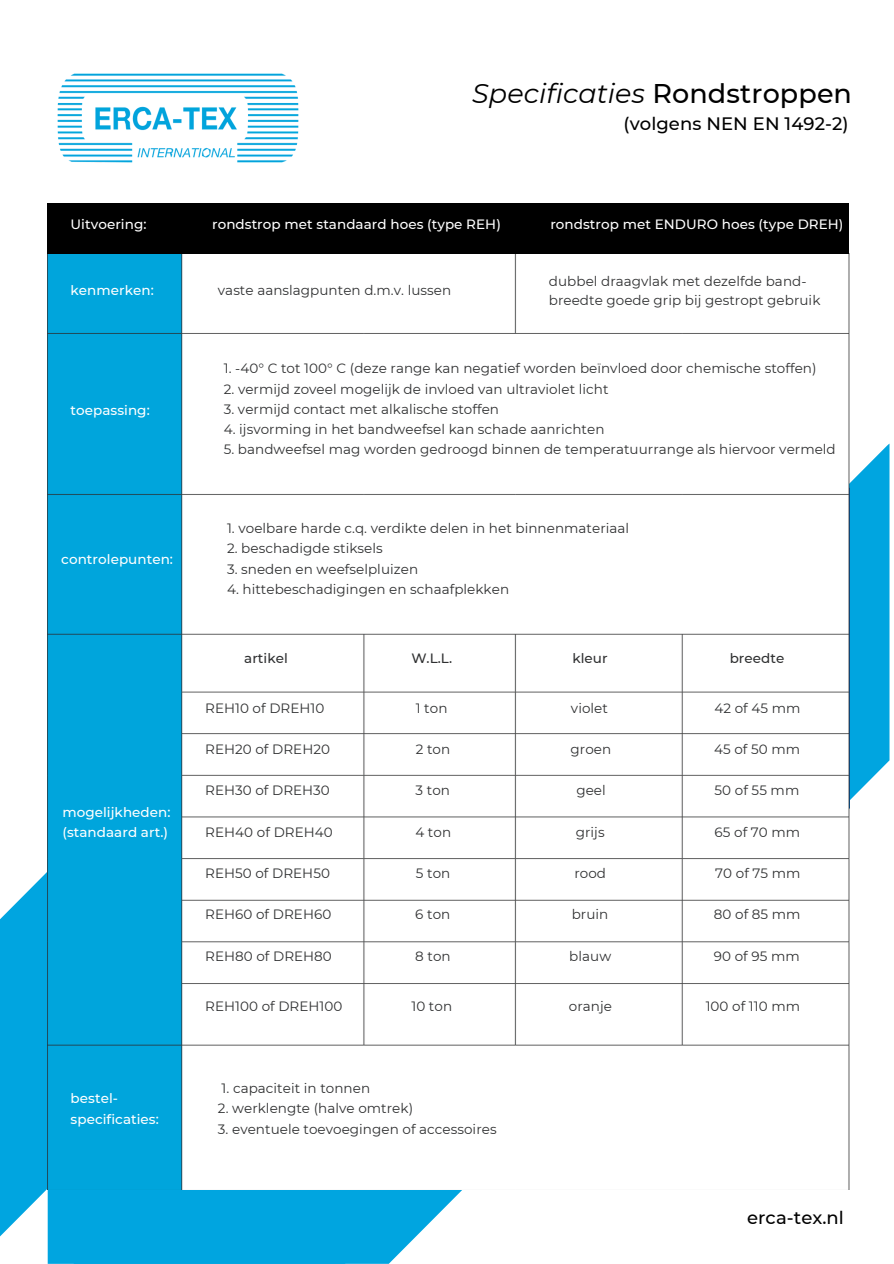
<style>
.page{position:relative;width:894px;height:1264px;background:#fff}
.page>*{position:absolute;margin:0;border:0;box-sizing:border-box;transform-origin:0 0}
.t1{font:italic 27px "Montserrat";letter-spacing:.005em;color:#000}
.t2{font:500 18px "Montserrat";letter-spacing:.005em;color:#000}
.t3{font:13.5px/19.2px "Montserrat";letter-spacing:.005em;color:#2f3031}
.t4{font:500 13.5px/20.2px "Montserrat";letter-spacing:.005em;color:#fff}
.t5{font:500 13.5px "Montserrat";letter-spacing:.005em;color:#2f3031}
.s1{font-weight:500;font-style:normal}
</style>
<div class="page">
<svg style="left:345px;top:443px;width:544px;height:820px"></svg>
<div style="left:48px;top:1188px;width:297px;height:75px;background:#00a5e0"></div>
<svg style="left:0;top:872px;width:48px;height:365px"></svg>
<img style="left:47px;top:254px;width:802px;height:934px">
<img style="left:57px;top:73px;width:242px;height:90px">
<div style="left:47px;top:203px;width:801px;height:51px;background:#000"></div>
<h4 class="t4" style="left:71px;top:214px;width:77px">Uitvoering:</h4>
<h4 class="t4" style="left:71px;top:280px;width:85px">kenmerken:</h4>
<h4 class="t4" style="left:71px;top:400px;width:81px">toepassing:</h4>
<p class="t4" style="left:61px;top:549px;width:113px">controlepunten:</p>
<h4 class="t4" style="left:62px;top:802px;width:109px">mogelijkheden: (standaard art.)</h4>
<p class="t4" style="left:71px;top:1088px;width:90px">bestel&shy;specificaties:</p>
<p class="t1" style="left:472px;top:77px;width:381px">Specificaties <span class="s1">Rondstroppen</span></p>
<p class="t2" style="left:623px;top:112px;width:226px">(volgens NEN EN 1492-2)</p>
<p class="t4" style="left:212px;top:214px;width:290px">rondstrop met standaard hoes (type REH)</p>
<h3 class="t3" style="left:218px;top:280px;width:235px">vaste aanslagpunten d.m.v. lussen</h3>
<h4 class="t4" style="left:550px;top:214px;width:294px">rondstrop met ENDURO hoes (type DREH)</h4>
<p class="t3" style="left:548px;top:272px;width:273px">dubbel draagvlak met dezelfde band&shy;breedte goede grip bij gestropt gebruik</p>
<p class="t3" style="left:224px;top:359px;width:594px">1. -40° C tot 100° C (deze range kan negatief worden beïnvloed door chemische stoffen)</p>
<p class="t3" style="left:224px;top:379px;width:386px">2. vermijd zoveel mogelijk de invloed van ultraviolet licht</p>
<p class="t3" style="left:224px;top:399px;width:277px">3. vermijd contact met alkalische stoffen</p>
<p class="t3" style="left:224px;top:420px;width:382px">4. ijsvorming in het bandweefsel kan schade aanrichten</p>
<p class="t3" style="left:224px;top:440px;width:613px">5. bandweefsel mag worden gedroogd binnen de temperatuurrange als hiervoor vermeld</p>
<p class="t3" style="left:227px;top:518px;width:403px">1. voelbare harde c.q. verdikte delen in het binnenmateriaal</p>
<p class="t3" style="left:227px;top:539px;width:157px">2. beschadigde stiksels</p>
<p class="t3" style="left:227px;top:559px;width:192px">3. sneden en weefselpluizen</p>
<p class="t3" style="left:227px;top:579px;width:283px">4. hittebeschadigingen en schaafplekken</p>
<p class="t5" style="left:244px;top:649px;width:45px">artikel</p>
<h4 class="t3" style="left:205px;top:698px;width:121px">REH10 of DREH10</h4>
<p class="t3" style="left:205px;top:739px;width:126px">REH20 of DREH20</p>
<p class="t3" style="left:205px;top:780px;width:126px">REH30 of DREH30</p>
<p class="t3" style="left:205px;top:822px;width:129px">REH40 of DREH40</p>
<p class="t3" style="left:205px;top:863px;width:126px">REH50 of DREH50</p>
<h4 class="t3" style="left:205px;top:904px;width:128px">REH60 of DREH60</h4>
<p class="t3" style="left:205px;top:946px;width:128px">REH80 of DREH80</p>
<p class="t5" style="left:411px;top:649px;width:42px">W.L.L.</p>
<h4 class="t3" style="left:415px;top:698px;width:33px">1 ton</h4>
<h4 class="t3" style="left:415px;top:739px;width:36px">2 ton</h4>
<p class="t3" style="left:415px;top:780px;width:36px">3 ton</p>
<p class="t3" style="left:415px;top:822px;width:37px">4 ton</p>
<h4 class="t3" style="left:416px;top:863px;width:36px">5 ton</h4>
<p class="t3" style="left:415px;top:904px;width:37px">6 ton</p>
<p class="t3" style="left:415px;top:946px;width:37px">8 ton</p>
<p class="t5" style="left:572px;top:649px;width:37px">kleur</p>
<p class="t3" style="left:571px;top:698px;width:38px">violet</p>
<p class="t3" style="left:570px;top:739px;width:42px">groen</p>
<p class="t3" style="left:576px;top:780px;width:31px">geel</p>
<p class="t3" style="left:575px;top:822px;width:30px">grijs</p>
<p class="t3" style="left:574px;top:863px;width:33px">rood</p>
<p class="t3" style="left:571px;top:904px;width:38px">bruin</p>
<p class="t3" style="left:569px;top:946px;width:43px">blauw</p>
<h4 class="t3" style="left:205px;top:996px;width:139px">REH100 of DREH100</h4>
<p class="t3" style="left:411px;top:996px;width:42px">10 ton</p>
<p class="t3" style="left:568px;top:996px;width:45px">oranje</p>
<p class="t3" style="left:221px;top:1078px;width:150px">1. capaciteit in tonnen</p>
<p class="t3" style="left:218px;top:1098px;width:197px">2. werklengte (halve omtrek)</p>
<p class="t3" style="left:218px;top:1119px;width:280px">3. eventuele toevoegingen of accessoires</p>
<p class="t5" style="left:729px;top:649px;width:56px">breedte</p>
<p class="t3" style="left:714px;top:698px;width:87px">42 of 45 mm</p>
<p class="t3" style="left:714px;top:739px;width:87px">45 of 50 mm</p>
<p class="t3" style="left:714px;top:780px;width:86px">50 of 55 mm</p>
<p class="t3" style="left:714px;top:822px;width:87px">65 of 70 mm</p>
<p class="t3" style="left:715px;top:863px;width:87px">70 of 75 mm</p>
<p class="t3" style="left:713px;top:904px;width:88px">80 of 85 mm</p>
<p class="t3" style="left:713px;top:946px;width:87px">90 of 95 mm</p>
<p class="t3" style="left:705px;top:996px;width:96px">100 of 110 mm</p>
<h1 class="t2" style="left:746px;top:1206px;width:98px">erca-tex.nl</h1>
</div>
